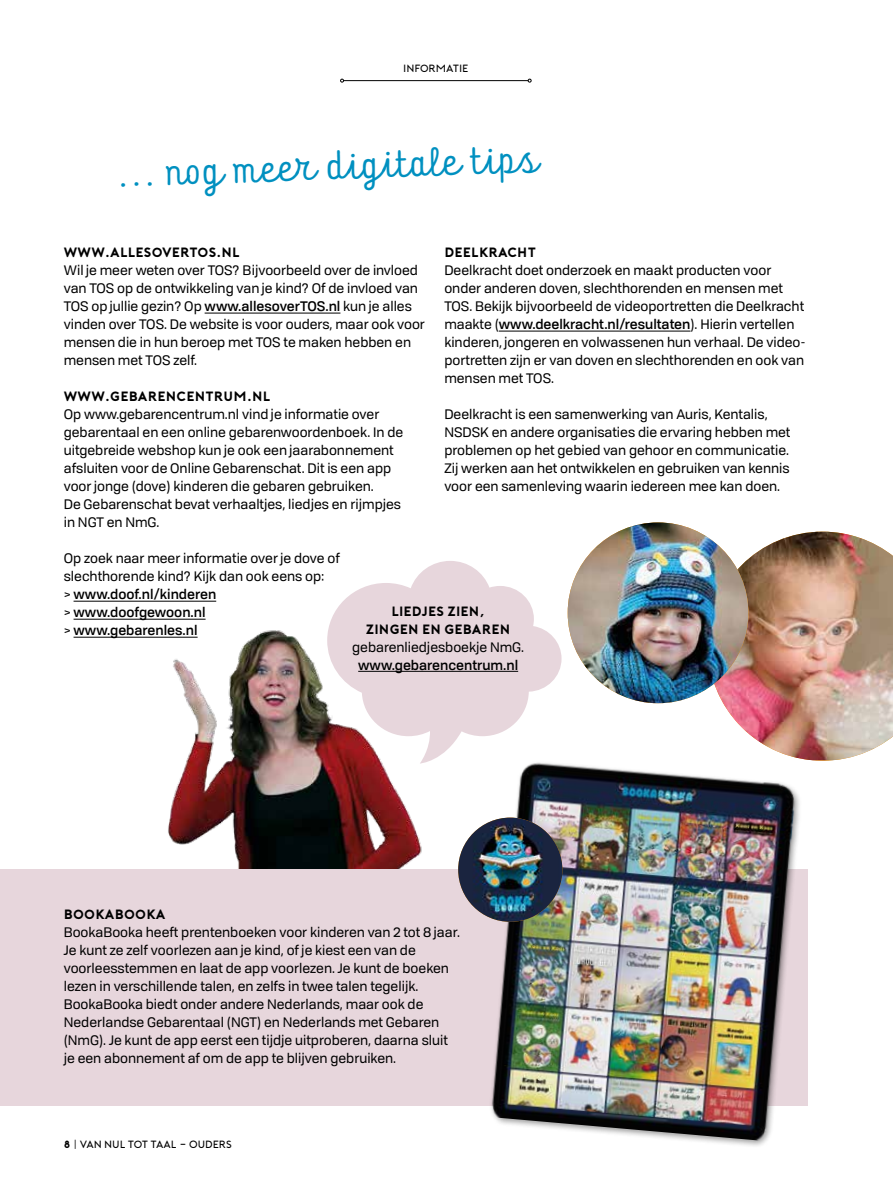
<style>
.page{position:relative;width:893px;height:1191px;background:#fff}
.page>*{position:absolute;margin:0;border:0;box-sizing:border-box;transform-origin:0 0}
.t1{font:36.45px "Tropen Script";color:#0090c0}
.t2{font:13.5px/18px "Tofino";color:#000}
.t3{font:700 13.5px/18px "Porter";color:#000;text-align:center}
.t4{font:500 13.5px "Tofino";color:#000}
.t5{font:300 10.5px "Porter";color:#000}
.s1{font-family:"Tropen Deco"}
.s2{font-weight:500}
.s3{font-weight:700}
</style>
<div class="page">
<svg style="left:334px;top:561px;width:227px;height:201px;fill:#e7d6dc"></svg>
<img style="left:158px;top:613px;width:269px;height:256px">
<hr style="left:344px;top:80px;width:184px;height:1px;background:#000">
<hr style="left:205px;top:313px;width:135px;height:1px;background:#000">
<hr style="left:74px;top:601px;width:142px;height:1px;background:#000">
<hr style="left:74px;top:619px;width:132px;height:1px;background:#000">
<hr style="left:74px;top:637px;width:124px;height:1px;background:#000">
<hr style="left:499px;top:331px;width:191px;height:1px;background:#000">
<div style="left:0;top:869px;width:808px;height:236px;background:#e7d6dc"></div>
<img style="left:479px;top:742px;width:329px;height:400px">
<img style="left:458px;top:817px;width:104px;height:104px;border-radius:52px">
<hr style="left:358px;top:671px;width:160px;height:1px;background:#000">
<img style="left:708px;top:531px;width:185px;height:229px">
<img style="left:568px;top:522px;width:180px;height:181px;border-radius:90px">
<p class="t5" style="left:403px;top:62px;width:67px">INFORMATIE</p>
<h1 class="t1" style="left:113px;top:143px;width:477px;rotate:-2deg">... n<span class="s1">o</span>g meer digitaletips</h1>
<p class="t3" style="left:64px;top:244px;width:178px">WWW.ALLESOVERTOS.NL</p>
<p class="t2" style="left:64px;top:260px;width:363px">Wil je meer weten over TOS? Bijvoorbeeld over de invloed van TOS op de ontwikkeling van je kind? Of de invloed van TOS op jullie gezin? Op <span class="s2">www.allesoverTOS.nl</span> kun je alles vinden over TOS. De website is voor ouders, maar ook voor mensen die in hun beroep met TOS te maken hebben en mensen met TOS zelf.</p>
<p class="t3" style="left:64px;top:388px;width:208px">WWW.GEBARENCENTRUM.NL</p>
<p class="t2" style="left:64px;top:404px;width:341px">Op www.gebarencentrum.nl vind je informatie over gebarentaal en een online gebarenwoordenboek. In de uitgebreide webshop kun je ook een jaarabonnement afsluiten voor de Online Gebarenschat. Dit is een app voor jonge (dove) kinderen die gebaren gebruiken.<br>De Gebarenschat bevat verhaaltjes, liedjes en rijmpjes in NGT en NmG.</p>
<p class="t2" style="left:64px;top:548px;width:278px">Op zoek naar meer informatie over je dove of slechthorende kind? Kijk dan ook eens op:<br>&gt; <span class="s2">www.doof.nl/kinderen<br></span>&gt; <span class="s2">www.doofgewoon.nl<br></span>&gt; <span class="s2">www.gebarenles.nl</span></p>
<p class="t3" style="left:444px;top:244px;width:93px">DEELKRACHT</p>
<p class="t2" style="left:444px;top:260px;width:363px">Deelkracht doet onderzoek en maakt producten voor onder anderen doven, slechthorenden en mensen met TOS. Bekijk bijvoorbeeld de videoportretten die Deelkracht maakte (<span class="s2">www.deelkracht.nl/resultaten</span>). Hierin vertellen kinderen, jongeren en volwassenen hun verhaal. De video&shy;portretten zijn er van doven en slechthorenden en ook van mensen met TOS.</p>
<p class="t2" style="left:444px;top:404px;width:348px">Deelkracht is een samenwerking van Auris, Kentalis, NSDSK en andere organisaties die ervaring hebben met problemen op het gebied van gehoor en communicatie.<br>Zij werken aan het ontwikkelen en gebruiken van kennis voor een samenleving waarin iedereen mee kan doen.</p>
<p class="t3" style="left:366px;top:602px;width:146px">LIEDJES ZIEN,<br>ZINGEN EN GEBAREN</p>
<p class="t2" style="left:352px;top:637px;width:173px">gebarenliedjesboekje NmG.</p>
<p class="t4" style="left:358px;top:654px;width:161px">www.gebarencentrum.nl</p>
<p class="t3" style="left:64px;top:905px;width:103px">BOOKABOOKA</p>
<p class="t2" style="left:64px;top:922px;width:398px">BookaBooka heeft prentenboeken voor kinderen van 2 tot 8 jaar.<br>Je kunt ze zelf voorlezen aan je kind, of je kiest een van de voorleesstemmen en laat de app voorlezen. Je kunt de boeken lezen in verschillende talen, en zelfs in twee talen tegelijk.<br>BookaBooka biedt onder andere Nederlands, maar ook de Nederlandse Gebarentaal (NGT) en Nederlands met Gebaren (NmG). Je kunt de app eerst een tijdje uitproberen, daarna sluit je een abonnement af om de app te blijven gebruiken.</p>
<p class="t5" style="left:64px;top:1138px;width:170px"><span class="s3">8</span> | VAN NUL TOT TAAL - OUDERS</p>
</div>
